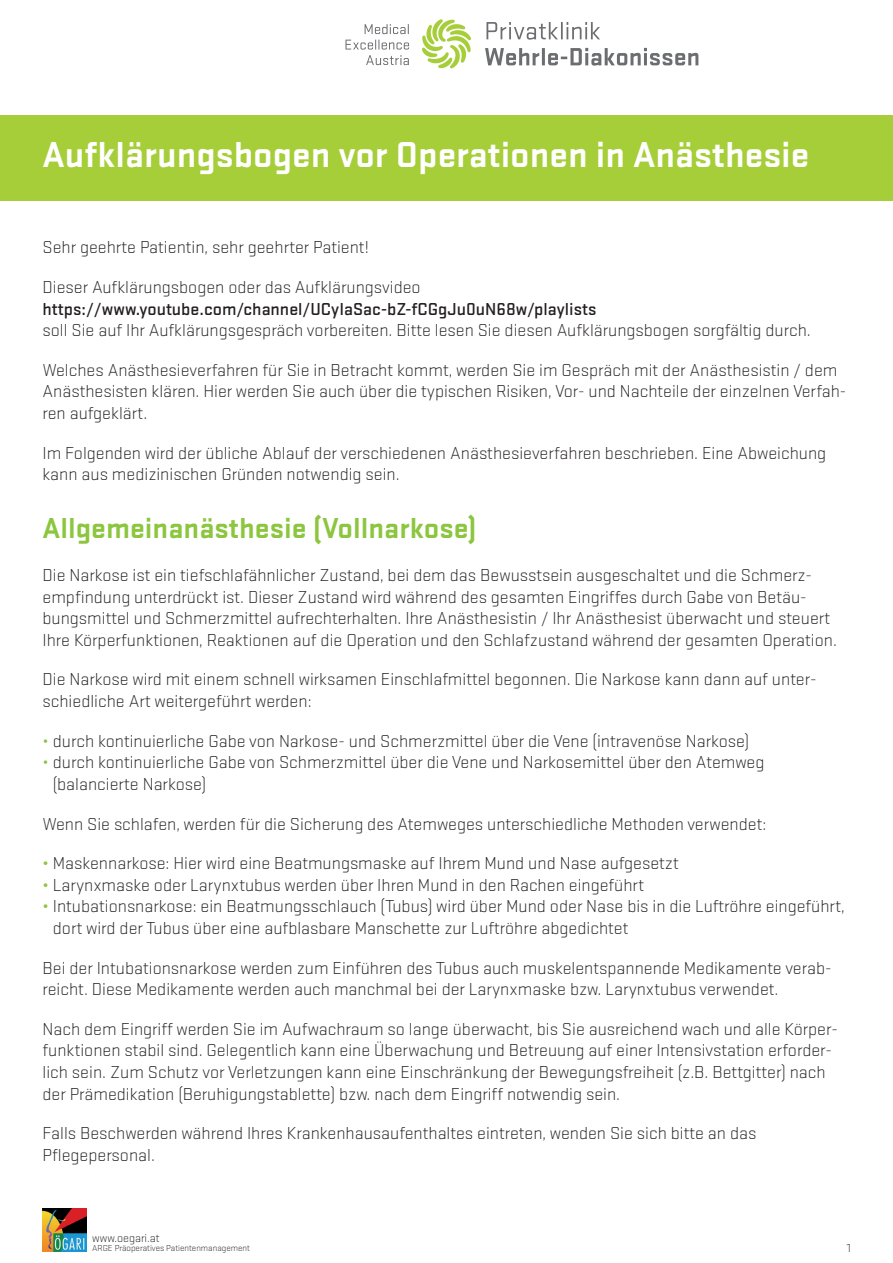
<style>
.page{position:relative;width:893px;height:1263px;background:#fff}
.page>*{position:absolute;margin:0;border:0;box-sizing:border-box;transform-origin:0 0}
.t1{font:700 37.5px "Stratum 2";color:#fff}
.t2{font:700 30px "Stratum 2";color:#8bc63e}
.t3{font:300 18px/21.6px "Stratum 2";color:#231f20}
.t4{font:500 18px "Stratum 2";color:#231f20}
.t5{font:300 12px "Stratum 2";color:#231f20}
.t6{font:300 9px "Stratum 2";color:#231f20}
.s1{color:#8bc63e}
.s2{font-weight:400;color:#8bc63e}
</style>
<div class="page">
<div style="left:0;top:115px;width:893px;height:85px;background:#a6ce39"></div>
<svg style="left:422px;top:19px;width:49px;height:49px"></svg>
<svg style="left:345px;top:40px;width:64px;height:25px"></svg>
<svg style="left:365px;top:24px;width:44px;height:10px"></svg>
<svg style="left:485px;top:48px;width:213px;height:18px"></svg>
<svg style="left:486px;top:22px;width:114px;height:18px"></svg>
<img style="left:43px;top:1209px;width:44px;height:42px">
<h1 class="t1" style="left:43px;top:129px;width:768px">Aufklärungsbogen vor Operationen in Anästhesie</h1>
<p class="t3" style="left:43px;top:236px;width:328px">Sehr geehrte Patientin, sehr geehrter Patient!</p>
<p class="t3" style="left:43px;top:276px;width:380px">Dieser Aufklärungsbogen oder das Aufklärungsvideo</p>
<p class="t4" style="left:43px;top:296px;width:555px">https://www.youtube.com/channel/UCyIaSac-bZ-fCGgJu0uN68w/playlists</p>
<p class="t3" style="left:43px;top:310px;width:796px;line-height:39.6px">soll Sie auf Ihr Aufklärungsgespräch vorbereiten. Bitte lesen Sie diesen Aufklärungsbogen sorgfältig durch.<br>Welches Anästhesieverfahren für Sie in Betracht kommt, werden Sie im Gespräch mit der Anästhesistin / dem</p>
<p class="t3" style="left:43px;top:380px;width:805px">Anästhesisten klären. Hier werden Sie auch über die typischen Risiken, Vor- und Nachteile der einzelnen Verfah&shy;ren aufgeklärt.</p>
<p class="t3" style="left:43px;top:441px;width:785px">Im Folgenden wird der übliche Ablauf der verschiedenen Anästhesieverfahren beschrieben. Eine Abweichung kann aus medizinischen Gründen notwendig sein.</p>
<h2 class="t2" style="left:43px;top:507px;width:435px">Allgemeinanästhesie (Vollnarkose)</h2>
<p class="t3" style="left:43px;top:564px;width:796px">Die Narkose ist ein tiefschlafähnlicher Zustand, bei dem das Bewusstsein ausgeschaltet und die Schmerz&shy;empfindung unterdrückt ist. Dieser Zustand wird während des gesamten Eingriffes durch Gabe von Betäu&shy;bungsmittel und Schmerzmittel aufrechterhalten. Ihre Anästhesistin / Ihr Anästhesist überwacht und steuert Ihre Körperfunktionen, Reaktionen auf die Operation und den Schlafzustand während der gesamten Operation.</p>
<p class="t3" style="left:43px;top:668px;width:775px">Die Narkose wird mit einem schnell wirksamen Einschlafmittel begonnen. Die Narkose kann dann auf unter&shy;schiedliche Art weitergeführt werden:</p>
<p class="t3" style="left:43px;top:729px;width:708px"><span class="s1">•</span> durch kontinuierliche Gabe von Narkose- und Schmerzmittel über die Vene (intravenöse Narkose)</p>
<p class="t3" style="left:53px;top:751px;width:713px;text-indent:-10px"><span class="s1">•</span> durch kontinuierliche Gabe von Schmerzmittel über die Vene und Narkosemittel über den Atemweg (balancierte Narkose)</p>
<p class="t3" style="left:43px;top:812px;width:725px">Wenn Sie schlafen, werden für die Sicherung des Atemweges unterschiedliche Methoden verwendet:</p>
<p class="t3" style="left:43px;top:852px;width:638px"><span class="s2">•</span> Maskennarkose: Hier wird eine Beatmungsmaske auf Ihrem Mund und Nase aufgesetzt</p>
<p class="t3" style="left:43px;top:873px;width:603px"><span class="s2">•</span> Larynxmaske oder Larynxtubus werden über Ihren Mund in den Rachen eingeführt</p>
<p class="t3" style="left:53px;top:895px;width:793px;text-indent:-10px"><span class="s2">•</span> Intubationsnarkose: ein Beatmungsschlauch (Tubus) wird über Mund oder Nase bis in die Luftröhre eingeführt, dort wird der Tubus über eine aufblasbare Manschette zur Luftröhre abgedichtet</p>
<p class="t3" style="left:43px;top:956px;width:791px">Bei der Intubationsnarkose werden zum Einführen des Tubus auch muskelentspannende Medikamente verab&shy;reicht. Diese Medikamente werden auch manchmal bei der Larynxmaske bzw. Larynxtubus verwendet.</p>
<p class="t3" style="left:43px;top:1017px;width:797px">Nach dem Eingriff werden Sie im Aufwachraum so lange überwacht, bis Sie ausreichend wach und alle Körper&shy;funktionen stabil sind. Gelegentlich kann eine Überwachung und Betreuung auf einer Intensivstation erforder&shy;lich sein. Zum Schutz vor Verletzungen kann eine Einschränkung der Bewegungsfreiheit (z.B. Bettgitter) nach der Prämedikation (Beruhigungstablette) bzw. nach dem Eingriff notwendig sein.</p>
<p class="t3" style="left:43px;top:1122px;width:715px">Falls Beschwerden während Ihres Krankenhausaufenthaltes eintreten, wenden Sie sich bitte an das<br>Pflegepersonal.</p>
<p class="t5" style="left:92px;top:1231px;width:69px">www.oegari.at</p>
<p class="t6" style="left:92px;top:1243px;width:159px">ARGE Präoperatives Patientenmanagement</p>
<p class="t5" style="left:847px;top:1240px;width:5px">1</p>
</div>
